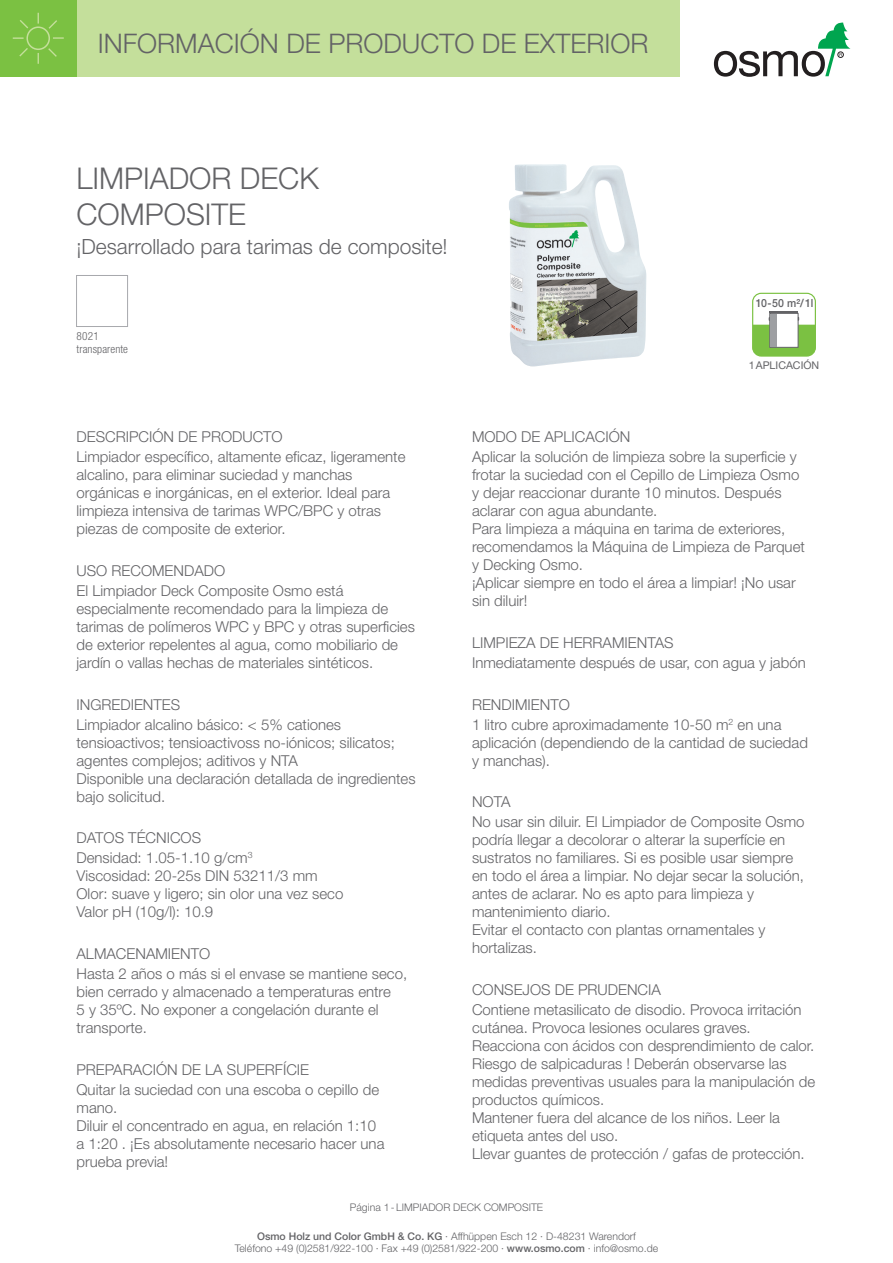
<style>
.page{position:relative;width:893px;height:1263px;background:#fff}
.page>*{position:absolute;margin:0;border:0;box-sizing:border-box;transform-origin:0 0}
.PI_Produkt_Head{font:300 30px/36px "Helvetica Neue";color:#636366}
.t1{font:300 27px "Helvetica Neue";color:#636366}
.PI_Produkt_Head-2{font:300 21px "Helvetica Neue";color:#636366}
.Produkt_Backtext{font:300 15px/18px "Helvetica Neue";color:#636366}
.PI_Fließtext_Head{font:300 15px "Helvetica Neue";color:#636366}
.PI_Farbmuster{font:300 condensed 11.25px/13.5px "Helvetica Neue";letter-spacing:.01em;color:#636366}
.PI_m2_1L{font:500 11.25px "Helvetica Neue";letter-spacing:-.01em;color:#636366;scale:.94 1}
.t2{font:10.65px "Helvetica Neue";color:#636366}
.PI_Seitenangabe{font:300 10.5px/12.6px "Helvetica Neue";color:#636366;text-align:center}
.s1{font-weight:500}
</style>
<div class="page">
<div style="left:77px;top:0;width:603px;height:77px;background:#c4df9b"></div>
<svg style="left:714px;top:23px;width:136px;height:54px"></svg>
<div style="left:0;top:0;width:77px;height:77px;background:#7bc142"></div>
<svg style="left:12px;top:12px;width:52px;height:52px"></svg>
<div style="left:76px;top:275px;width:52px;height:52px;background:#fff;border:1px solid #a8a9ad"></div>
<div style="left:752px;top:293px;width:64px;height:64px;border:1px solid #7bc142;border-radius:9px"></div>
<svg style="left:753px;top:311px;width:62px;height:45px"></svg>
<img style="left:509px;top:164px;width:137px;height:202px">
<h2 class="t1" style="left:98px;top:27px;width:552px">INFORMACIÓN DE PRODUCTO DE EXTERIOR</h2>
<p class="PI_Produkt_Head" style="left:77px;top:159px;width:244px">LIMPIADOR DECK<br>COMPOSITE</p>
<p class="PI_Produkt_Head-2" style="left:77px;top:234px;width:373px">¡Desarrollado para tarimas de composite!</p>
<p class="PI_Farbmuster" style="left:77px;top:329px;width:53px">8021 transparente</p>
<p class="PI_Fließtext_Head" style="left:77px;top:428px;width:208px">DESCRIPCIÓN DE PRODUCTO</p>
<p class="Produkt_Backtext" style="left:77px;top:448px;width:330px">Limpiador específico, altamente eficaz, ligeramente alcalino, para eliminar suciedad y manchas orgánicas e inorgánicas, en el exterior. Ideal para limpieza intensiva de tarimas WPC/BPC y otras piezas de composite de exterior.</p>
<p class="PI_Fließtext_Head" style="left:77px;top:561px;width:150px">USO RECOMENDADO</p>
<p class="Produkt_Backtext" style="left:77px;top:581px;width:340px">El Limpiador Deck Composite Osmo está especialmente recomendado para la limpieza de tarimas de polímeros WPC y BPC y otras superficies de exterior repelentes al agua, como mobiliario de jardín o vallas hechas de materiales sintéticos.</p>
<p class="PI_Fließtext_Head" style="left:77px;top:695px;width:105px">INGREDIENTES</p>
<p class="Produkt_Backtext" style="left:77px;top:715px;width:320px">Limpiador alcalino básico: &lt; 5% cationes tensioactivos; tensioactivoss no-iónicos; silicatos; agentes complejos; aditivos y NTA</p>
<p class="Produkt_Backtext" style="left:77px;top:769px;width:340px">Disponible una declaración detallada de ingredientes bajo solicitud.</p>
<p class="PI_Fließtext_Head" style="left:77px;top:829px;width:126px">DATOS TÉCNICOS</p>
<p class="Produkt_Backtext" style="left:77px;top:849px;width:178px">Densidad: 1.05-1.10 g/cm<sup>3</sup></p>
<p class="Produkt_Backtext" style="left:77px;top:867px;width:243px">Viscosidad: 20-25s DIN 53211/3 mm</p>
<p class="Produkt_Backtext" style="left:77px;top:885px;width:268px">Olor: suave y ligero; sin olor una vez seco</p>
<p class="Produkt_Backtext" style="left:77px;top:903px;width:138px">Valor pH (10g/l): 10.9</p>
<p class="PI_Fließtext_Head" style="left:77px;top:944px;width:135px">ALMACENAMIENTO</p>
<p class="Produkt_Backtext" style="left:77px;top:964px;width:332px">Hasta 2 años o más si el envase se mantiene seco, bien cerrado y almacenado a temperaturas entre<br>5 y 35ºC. No exponer a congelación durante el transporte.</p>
<p class="PI_Fließtext_Head" style="left:77px;top:1060px;width:234px">PREPARACIÓN DE LA SUPERFÍCIE</p>
<p class="Produkt_Backtext" style="left:77px;top:1080px;width:304px">Quitar la suciedad con una escoba o cepillo de mano.</p>
<p class="Produkt_Backtext" style="left:77px;top:1116px;width:309px">Diluir el concentrado en agua, en relación 1:10 a 1:20 . ¡Es absolutamente necesario hacer una prueba previa!</p>
<p class="PI_m2_1L" style="left:756px;top:296px;width:63px">10-50 m²/1l</p>
<p class="t2" style="left:749px;top:358px;width:72px">1APLICACIÓN</p>
<p class="PI_Fließtext_Head" style="left:472px;top:428px;width:160px">MODO DE APLICACIÓN</p>
<p class="Produkt_Backtext" style="left:472px;top:448px;width:329px">Aplicar la solución de limpieza sobre la superficie y frotar la suciedad con el Cepillo de Limpieza Osmo y dejar reaccionar durante 10 minutos. Después aclarar con agua abundante.</p>
<p class="Produkt_Backtext" style="left:472px;top:520px;width:334px">Para limpieza a máquina en tarima de exteriores, recomendamos la Máquina de Limpieza de Parquet y Decking Osmo.</p>
<p class="Produkt_Backtext" style="left:472px;top:574px;width:325px">¡Aplicar siempre en todo el área a limpiar! ¡No usar sin diluir!</p>
<p class="PI_Fließtext_Head" style="left:472px;top:633px;width:203px">LIMPIEZA DE HERRAMIENTAS</p>
<p class="Produkt_Backtext" style="left:472px;top:653px;width:335px">Inmediatamente después de usar, con agua y jabón</p>
<p class="PI_Fließtext_Head" style="left:472px;top:695px;width:99px">RENDIMIENTO</p>
<p class="Produkt_Backtext" style="left:472px;top:715px;width:337px">1 litro cubre aproximadamente 10-50 m<sup>2</sup> en una aplicación (dependiendo de la cantidad de suciedad y manchas).</p>
<p class="PI_Fließtext_Head" style="left:472px;top:793px;width:40px">NOTA</p>
<p class="Produkt_Backtext" style="left:472px;top:813px;width:334px">No usar sin diluir. El Limpiador de Composite Osmo podría llegar a decolorar o alterar la superfície en sustratos no familiares. Si es posible usar siempre en todo el área a limpiar. No dejar secar la solución, antes de aclarar. No es apto para limpieza y mantenimiento diario.</p>
<p class="Produkt_Backtext" style="left:472px;top:921px;width:295px">Evitar el contacto con plantas ornamentales y hortalizas.</p>
<p class="PI_Fließtext_Head" style="left:472px;top:980px;width:190px">CONSEJOS DE PRUDENCIA</p>
<p class="Produkt_Backtext" style="left:472px;top:1000px;width:331px">Contiene metasilicato de disodio. Provoca irritación cutánea. Provoca lesiones oculares graves.</p>
<p class="Produkt_Backtext" style="left:472px;top:1036px;width:345px">Reacciona con ácidos con desprendimiento de calor.<br>Riesgo de salpicaduras ! Deberán observarse las medidas preventivas usuales para la manipulación de productos químicos.</p>
<p class="Produkt_Backtext" style="left:472px;top:1108px;width:309px">Mantener fuera del alcance de los niños. Leer la etiqueta antes del uso.</p>
<p class="Produkt_Backtext" style="left:472px;top:1144px;width:334px">Llevar guantes de protección / gafas de protección.</p>
<p class="PI_Seitenangabe" style="left:350px;top:1201px;width:195px">Página 1-LIMPIADOR DECK COMPOSITE</p>
<p class="PI_Seitenangabe" style="left:235px;top:1229px;width:425px"><span class="s1">Osmo Holz und Color GmbH &amp; Co. KG</span> · Affhüppen Esch 12 · D-48231 Warendorf<br>Teléfono +49 (0)2581/922-100 · Fax +49 (0)2581/922-200 · <span class="s1">www.osmo.com</span> · info@osmo.de</p>
</div>
